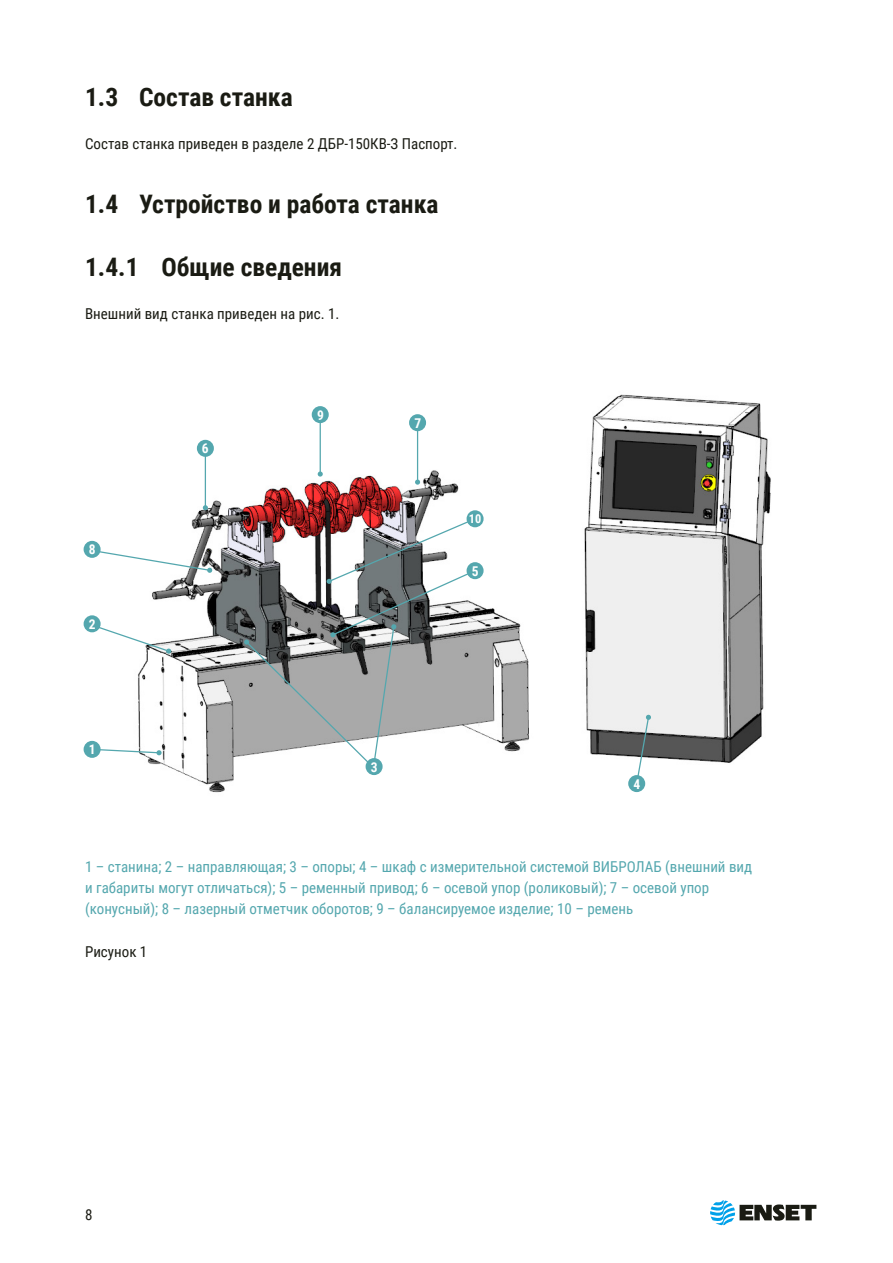
<style>
.page{position:relative;width:893px;height:1263px;background:#fff}
.page>*{position:absolute;margin:0;border:0;box-sizing:border-box;transform-origin:0 0}
.t1{font:700 25.5px "Roboto Condensed";color:#1a1b13}
.t2{font:15px/21.3px "Roboto Condensed";color:#54a7ae}
.t3{font:15px "Roboto Condensed";color:#1a1b13}
.t4{font:700 13.5px "Roboto Condensed";color:#fff}
.t5{font:700 12.3px "Roboto Condensed";color:#fff}
</style>
<div class="page">
<svg style="left:710px;top:1200px;width:106px;height:25px"></svg>
<img style="left:97px;top:394px;width:674px;height:399px">
<svg style="left:99px;top:747px;width:63px;height:8px"></svg>
<div style="left:84px;top:741px;width:17px;height:17px;background:#54a7ae;border-radius:50%"></div>
<div style="left:366px;top:758px;width:17px;height:17px;background:#54a7ae;border-radius:50%"></div>
<svg style="left:244px;top:517px;width:231px;height:253px"></svg>
<div style="left:467px;top:562px;width:17px;height:17px;background:#54a7ae;border-radius:50%"></div>
<div style="left:467px;top:510px;width:17px;height:17px;background:#54a7ae;border-radius:50%"></div>
<svg style="left:635px;top:715px;width:16px;height:69px"></svg>
<div style="left:628px;top:775px;width:17px;height:17px;background:#54a7ae;border-radius:50%"></div>
<svg style="left:91px;top:623px;width:80px;height:31px"></svg>
<div style="left:84px;top:615px;width:17px;height:17px;background:#54a7ae;border-radius:50%"></div>
<svg style="left:95px;top:548px;width:117px;height:25px"></svg>
<div style="left:84px;top:541px;width:17px;height:17px;background:#54a7ae;border-radius:50%"></div>
<hr style="left:205px;top:449px;width:1px;height:59px;background:#54a7ae">
<svg style="left:203px;top:505px;width:5px;height:5px"></svg>
<div style="left:197px;top:440px;width:17px;height:17px;background:#54a7ae;border-radius:50%"></div>
<hr style="left:417px;top:424px;width:1px;height:58px;background:#54a7ae">
<svg style="left:415px;top:480px;width:5px;height:5px"></svg>
<div style="left:409px;top:414px;width:17px;height:17px;background:#54a7ae;border-radius:50%"></div>
<hr style="left:320px;top:416px;width:1px;height:58px;background:#54a7ae">
<svg style="left:318px;top:471px;width:5px;height:6px"></svg>
<div style="left:312px;top:406px;width:17px;height:17px;background:#54a7ae;border-radius:50%"></div>
<h1 class="t1" style="left:85px;top:79px;width:209px">1.3 Состав станка</h1>
<p class="t3" style="left:85px;top:133px;width:374px">Состав станка приведен в разделе 2 ДБР-150КВ-З Паспорт.</p>
<h1 class="t1" style="left:85px;top:186px;width:355px">1.4 Устройство и работа станка</h1>
<h1 class="t1" style="left:85px;top:249px;width:258px">1.4.1 Общие сведения</h1>
<p class="t3" style="left:85px;top:303px;width:256px">Внешний вид станка приведен на рис. 1.</p>
<p class="t4" style="left:89px;top:540px;width:8px">8</p>
<p class="t4" style="left:89px;top:615px;width:8px">2</p>
<p class="t4" style="left:89px;top:740px;width:8px">1</p>
<p class="t4" style="left:202px;top:439px;width:8px">6</p>
<p class="t4" style="left:317px;top:405px;width:8px">9</p>
<p class="t4" style="left:415px;top:413px;width:8px">7</p>
<p class="t5" style="left:469px;top:510px;width:14px">10</p>
<p class="t4" style="left:472px;top:561px;width:8px">5</p>
<p class="t4" style="left:371px;top:757px;width:8px">3</p>
<p class="t4" style="left:633px;top:774px;width:8px">4</p>
<p class="t2" style="left:85px;top:855px;width:669px">1 – станина; 2 – направляющая; 3 – опоры; 4 – шкаф с измерительной системой ВИБРОЛАБ (внешний вид и габариты могут отличаться); 5 – ременный привод; 6 – осевой упор (роликовый); 7 – осевой упор (конусный); 8 – лазерный отметчик оборотов; 9 – балансируемое изделие; 10 – ремень</p>
<p class="t3" style="left:85px;top:941px;width:64px">Рисунок 1</p>
<p class="t3" style="left:85px;top:1204px;width:9px">8</p>
</div>
